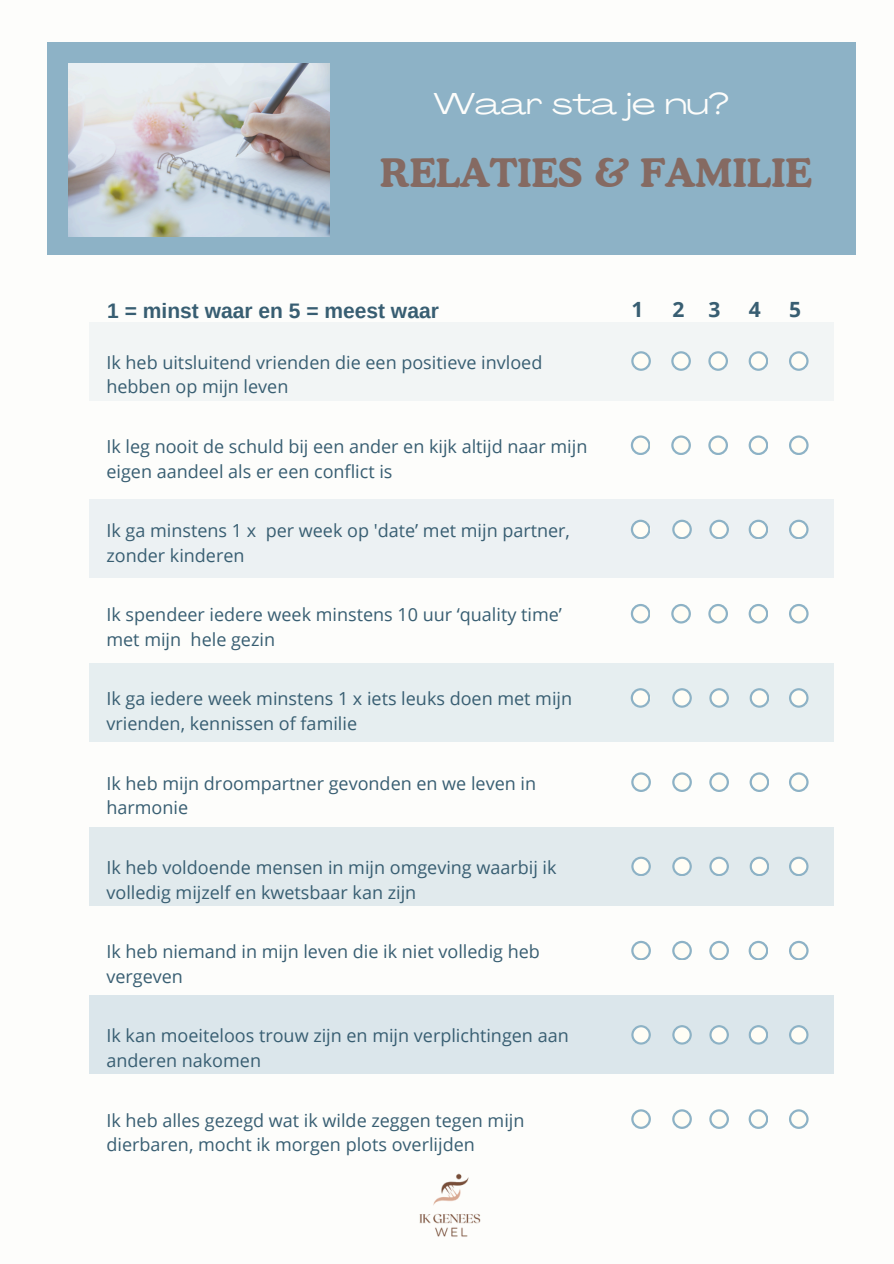
<style>
.page{position:relative;width:894px;height:1264px;background:#fff}
.page>*{position:absolute;margin:0;border:0;box-sizing:border-box;transform-origin:0 0}
.t1{font:700 39px "Cooper BT";color:#856a62}
.t2{font:29.85px "Agrandir Grand";color:#fdfdfb}
.t3{font:700 21px "Arimo";color:#385e72}
.t4{font:700 21px "Open Sans";color:#385e72}
.t5{font:18px/24.8px "Open Sans";color:#385e72}
</style>
<div class="page">
<div style="left:0;top:0;width:893px;height:1263px;background:#fdfdfb"></div>
<div style="left:89px;top:322px;width:745px;height:78px;background:#f2f5f5"></div>
<svg style="left:671px;top:351px;width:19px;height:19px"></svg>
<svg style="left:708px;top:351px;width:19px;height:19px"></svg>
<svg style="left:748px;top:351px;width:20px;height:20px"></svg>
<svg style="left:748px;top:351px;width:19px;height:19px"></svg>
<svg style="left:788px;top:351px;width:20px;height:20px"></svg>
<svg style="left:788px;top:351px;width:19px;height:19px"></svg>
<svg style="left:631px;top:351px;width:19px;height:19px"></svg>
<svg style="left:671px;top:435px;width:19px;height:19px"></svg>
<svg style="left:708px;top:435px;width:19px;height:19px"></svg>
<svg style="left:748px;top:435px;width:20px;height:20px"></svg>
<svg style="left:748px;top:435px;width:19px;height:19px"></svg>
<svg style="left:788px;top:435px;width:20px;height:20px"></svg>
<svg style="left:788px;top:435px;width:19px;height:19px"></svg>
<svg style="left:630px;top:435px;width:20px;height:20px"></svg>
<svg style="left:630px;top:435px;width:19px;height:19px"></svg>
<div style="left:89px;top:499px;width:745px;height:79px;background:#ecf1f3"></div>
<svg style="left:672px;top:519px;width:19px;height:20px"></svg>
<svg style="left:709px;top:519px;width:19px;height:20px"></svg>
<svg style="left:748px;top:519px;width:19px;height:20px"></svg>
<div style="left:788px;top:519px;width:20px;height:20px;background:#8db2c6;border-radius:50%"></div>
<svg style="left:788px;top:519px;width:19px;height:20px"></svg>
<div style="left:630px;top:519px;width:20px;height:20px;background:#8db2c6;border-radius:50%"></div>
<svg style="left:630px;top:519px;width:19px;height:20px"></svg>
<svg style="left:671px;top:604px;width:19px;height:19px"></svg>
<svg style="left:708px;top:604px;width:19px;height:19px"></svg>
<div style="left:748px;top:604px;width:20px;height:19px;background:#8db2c6;border-radius:50%"></div>
<svg style="left:748px;top:604px;width:19px;height:19px"></svg>
<div style="left:788px;top:604px;width:20px;height:19px;background:#8db2c6;border-radius:50%"></div>
<svg style="left:788px;top:604px;width:19px;height:19px"></svg>
<div style="left:630px;top:604px;width:20px;height:19px;background:#8db2c6;border-radius:50%"></div>
<svg style="left:630px;top:604px;width:19px;height:19px"></svg>
<div style="left:89px;top:827px;width:745px;height:78px;background:#e1eaed"></div>
<div style="left:89px;top:663px;width:745px;height:78px;background:#e6eef0"></div>
<svg style="left:672px;top:688px;width:19px;height:19px"></svg>
<svg style="left:709px;top:688px;width:19px;height:19px"></svg>
<div style="left:749px;top:688px;width:20px;height:19px;background:#8db2c6;border-radius:50%"></div>
<svg style="left:749px;top:688px;width:19px;height:19px"></svg>
<div style="left:788px;top:688px;width:20px;height:19px;background:#8db2c6;border-radius:50%"></div>
<svg style="left:788px;top:688px;width:19px;height:19px"></svg>
<div style="left:630px;top:688px;width:20px;height:19px;background:#8db2c6;border-radius:50%"></div>
<svg style="left:630px;top:688px;width:19px;height:19px"></svg>
<svg style="left:672px;top:772px;width:19px;height:19px"></svg>
<svg style="left:709px;top:772px;width:19px;height:19px"></svg>
<svg style="left:749px;top:772px;width:20px;height:20px"></svg>
<svg style="left:749px;top:772px;width:19px;height:19px"></svg>
<svg style="left:788px;top:772px;width:20px;height:20px"></svg>
<svg style="left:788px;top:772px;width:19px;height:19px"></svg>
<svg style="left:631px;top:772px;width:19px;height:19px"></svg>
<div style="left:672px;top:856px;width:19px;height:20px;background:#8db2c6;border-radius:50%"></div>
<svg style="left:672px;top:856px;width:19px;height:19px"></svg>
<svg style="left:709px;top:856px;width:19px;height:19px"></svg>
<svg style="left:749px;top:856px;width:20px;height:20px"></svg>
<svg style="left:749px;top:856px;width:19px;height:19px"></svg>
<svg style="left:788px;top:856px;width:20px;height:20px"></svg>
<svg style="left:788px;top:856px;width:19px;height:19px"></svg>
<div style="left:631px;top:856px;width:19px;height:20px;background:#8db2c6;border-radius:50%"></div>
<svg style="left:631px;top:856px;width:19px;height:19px"></svg>
<div style="left:672px;top:940px;width:19px;height:20px;background:#8db2c6;border-radius:50%"></div>
<svg style="left:672px;top:940px;width:19px;height:19px"></svg>
<div style="left:709px;top:940px;width:19px;height:20px;background:#8db2c6;border-radius:50%"></div>
<svg style="left:709px;top:940px;width:19px;height:19px"></svg>
<svg style="left:748px;top:940px;width:20px;height:20px"></svg>
<svg style="left:748px;top:940px;width:19px;height:19px"></svg>
<svg style="left:788px;top:940px;width:20px;height:20px"></svg>
<svg style="left:788px;top:940px;width:19px;height:19px"></svg>
<div style="left:631px;top:940px;width:19px;height:20px;background:#8db2c6;border-radius:50%"></div>
<svg style="left:631px;top:940px;width:19px;height:19px"></svg>
<div style="left:89px;top:995px;width:745px;height:79px;background:#dbe6eb"></div>
<svg style="left:672px;top:1025px;width:19px;height:19px"></svg>
<svg style="left:709px;top:1025px;width:19px;height:19px"></svg>
<div style="left:748px;top:1025px;width:20px;height:19px;background:#8db2c6;border-radius:50%"></div>
<svg style="left:748px;top:1025px;width:19px;height:19px"></svg>
<div style="left:788px;top:1025px;width:20px;height:19px;background:#8db2c6;border-radius:50%"></div>
<svg style="left:788px;top:1025px;width:19px;height:19px"></svg>
<svg style="left:631px;top:1025px;width:19px;height:19px"></svg>
<svg style="left:631px;top:1109px;width:19px;height:19px"></svg>
<svg style="left:672px;top:1109px;width:19px;height:19px"></svg>
<svg style="left:709px;top:1109px;width:19px;height:19px"></svg>
<div style="left:748px;top:1109px;width:20px;height:19px;background:#8db2c6;border-radius:50%"></div>
<svg style="left:748px;top:1109px;width:19px;height:19px"></svg>
<div style="left:788px;top:1109px;width:20px;height:19px;background:#8db2c6;border-radius:50%"></div>
<svg style="left:788px;top:1109px;width:19px;height:19px"></svg>
<div style="left:47px;top:43px;width:808px;height:212px;background:#8db2c6"></div>
<img style="left:68px;top:64px;width:261px;height:173px">
<img style="left:419px;top:1173px;width:62px;height:64px">
<p class="t2" style="left:434px;top:92px;width:296px">Waar sta je nu?</p>
<p class="t1" style="left:379px;top:148px;width:433px">RELATIES &amp; FAMILIE</p>
<p class="t3" style="left:107px;top:299px;width:333px">1 = minst waar en 5 = meest waar</p>
<p class="t5" style="left:106px;top:349px;width:437px">Ik heb uitsluitend vrienden die een positieve invloed hebben op mijn leven</p>
<p class="t5" style="left:106px;top:433px;width:482px">Ik leg nooit de schuld bij een ander en kijk altijd naar mijn eigen aandeel als er een conflict is</p>
<p class="t5" style="left:106px;top:517px;width:465px">Ik ga minstens 1 x per week op 'date’ met mijn partner, zonder kinderen</p>
<h3 class="t5" style="left:106px;top:602px;width:457px">Ik spendeer iedere week minstens 10 uur ‘quality time’ met mijn hele gezin</h3>
<p class="t5" style="left:106px;top:686px;width:467px">Ik ga iedere week minstens 1 x iets leuks doen met mijn vrienden, kennissen of familie</p>
<p class="t5" style="left:106px;top:770px;width:431px">Ik heb mijn droompartner gevonden en we leven in harmonie</p>
<p class="t5" style="left:106px;top:854px;width:451px">Ik heb voldoende mensen in mijn omgeving waarbij ik volledig mijzelf en kwetsbaar kan zijn</p>
<p class="t5" style="left:106px;top:938px;width:435px">Ik heb niemand in mijn leven die ik niet volledig heb vergeven</p>
<p class="t5" style="left:106px;top:1023px;width:463px">Ik kan moeiteloos trouw zijn en mijn verplichtingen aan anderen nakomen</p>
<p class="t5" style="left:106px;top:1107px;width:419px">Ik heb alles gezegd wat ik wilde zeggen tegen mijn dierbaren, mocht ik morgen plots overlijden</p>
<p class="t4" style="left:631px;top:294px;width:13px">1</p>
<h2 class="t4" style="left:672px;top:294px;width:13px">2</h2>
<h1 class="t4" style="left:708px;top:294px;width:13px">3</h1>
<p class="t4" style="left:748px;top:294px;width:13px">4</p>
<p class="t4" style="left:789px;top:294px;width:13px">5</p>
</div>
